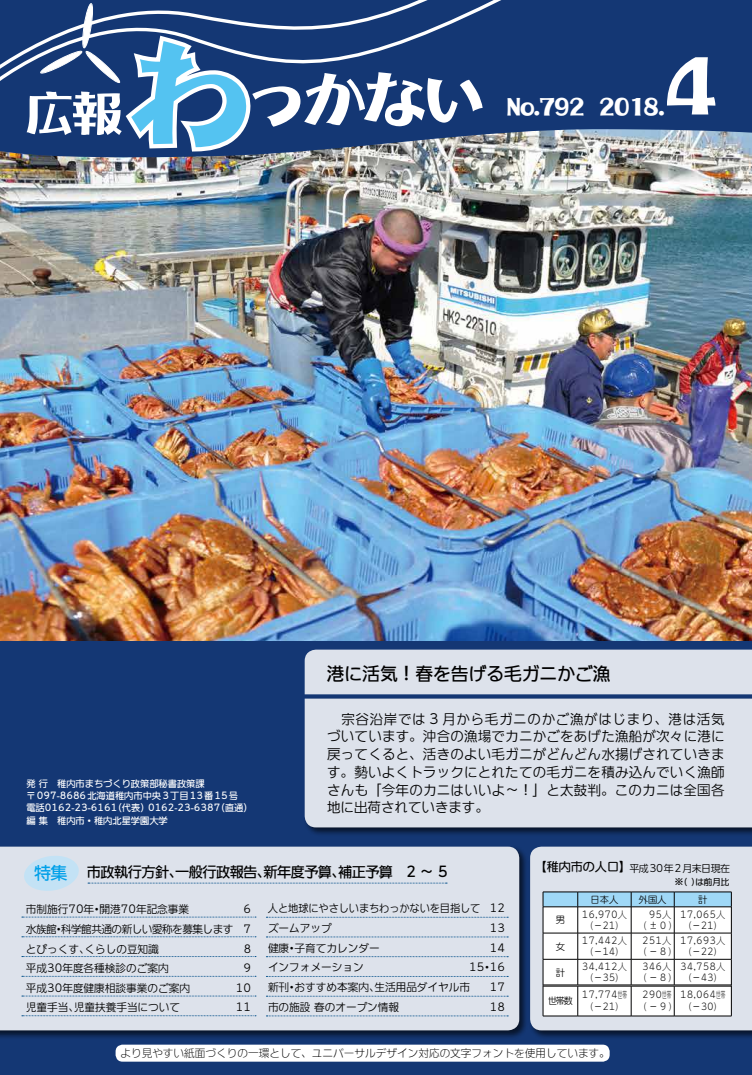
<style>
.page{position:relative;width:752px;height:1075px;background:#fff}
.page>*{position:absolute;margin:0;border:0;box-sizing:border-box;transform-origin:0 0}
.t1{font:85px "DF Houroukanban Std W12";color:#fff}
.t2{font:70.9px "DF Houroukanban Std W12";color:#fff}
.t3{font:55.3px "DF Houroukanban Std W12";color:#fff}
.t4{font:26.2px "DF Houroukanban Std W12";letter-spacing:-.05em;color:#fff}
.t5{font:17.7px "DFUD Gothic Std W6";color:#000}
.t6{font:17px "DFUD Gothic Std W6";color:#00a0e9}
.t7{font:14.2px "DFUD Gothic Std W6";letter-spacing:-.04em;color:#000}
.t8{font:13.5px/17.7px "DFUD Gothic Std W4";letter-spacing:.02em;color:#000;text-align:justify}
.t9{font:12px "DFUD Maru Gothic Std W6";color:#000}
.t10{font:10.6px "DFUD Gothic Std W4";color:#000}
.t11{font:10.6px "DFUD Gothic Std W2";color:#000}
.t12{font:10.6px "DFUD Gothic Std W4";color:#000;scale:.96 1}
.t13{font:10.6px "DFUD Gothic Std W4";letter-spacing:-.05em;color:#000}
.t14{font:9.9px "DFUD Gothic Std W4";letter-spacing:-.05em;color:#000}
.t15{font:9.2px/11.3px "DFUD Maru Gothic Std W2";color:#000;text-align:center}
.t16{font:9.2px/13.5px "DFUD Gothic Std W6";color:#fff}
.t17{font:9.2px "DFUD Maru Gothic Std W4";color:#000}
.t18{font:8.5px "DFUD Maru Gothic Std W6";color:#000}
</style>
<div class="page">
<img style="left:0;top:158px;width:751px;height:484px">
<div style="left:0;top:642px;width:751px;height:432px;background:#143774"></div>
<div style="left:115px;top:1044px;width:494px;height:17px;background:#fff;border-radius:7px"></div>
<svg style="left:119px;top:1044px;width:485px;height:2px"></svg>
<svg style="left:0;top:0;width:751px;height:158px;fill:#143774"></svg>
<div style="left:303px;top:697px;width:448px;height:139px;background:#000;opacity:.75"></div>
<div style="left:304px;top:698px;width:447px;height:129px;background:#dde2eb"></div>
<div style="left:304px;top:649px;width:447px;height:45px;background:#dde2eb"></div>
<div style="left:528px;top:845px;width:223px;height:194px;background:#000;opacity:.75"></div>
<div style="left:530px;top:846px;width:221px;height:184px;background:#dde2eb"></div>
<svg style="left:0;top:0;width:532px;height:98px"></svg>
<hr style="left:542px;top:1015px;width:35px;height:1px;background:#000">
<hr style="left:577px;top:1015px;width:53px;height:1px;background:#000">
<hr style="left:630px;top:1015px;width:44px;height:1px;background:#000">
<hr style="left:674px;top:1015px;width:57px;height:1px;background:#000">
<svg style="left:542px;top:891px;width:189px;height:124px"></svg>
<hr style="left:577px;top:906px;width:53px;height:1px;background:#000">
<hr style="left:630px;top:906px;width:44px;height:1px;background:#000">
<hr style="left:674px;top:906px;width:57px;height:1px;background:#000">
<hr style="left:542px;top:932px;width:35px;height:1px;background:#000">
<hr style="left:577px;top:932px;width:53px;height:1px;background:#000">
<hr style="left:630px;top:932px;width:44px;height:1px;background:#000">
<hr style="left:674px;top:932px;width:57px;height:1px;background:#000">
<hr style="left:543px;top:984px;width:34px;height:1px;background:#000">
<hr style="left:543px;top:985px;width:34px;height:1px;background:#000">
<hr style="left:577px;top:984px;width:53px;height:1px;background:#000">
<hr style="left:577px;top:985px;width:53px;height:1px;background:#000">
<hr style="left:630px;top:984px;width:44px;height:1px;background:#000">
<hr style="left:630px;top:985px;width:44px;height:1px;background:#000">
<hr style="left:674px;top:984px;width:56px;height:1px;background:#000">
<hr style="left:674px;top:985px;width:56px;height:1px;background:#000">
<div style="left:0;top:845px;width:528px;height:194px;background:#000;opacity:.75"></div>
<div style="left:0;top:846px;width:519px;height:184px;background:#dde2eb"></div>
<svg style="left:88px;top:882px;width:359px;height:1px"></svg>
<svg style="left:23px;top:853px;width:57px;height:39px"></svg>
<svg style="left:22px;top:916px;width:234px;height:1px"></svg>
<svg style="left:22px;top:995px;width:234px;height:1px"></svg>
<svg style="left:22px;top:975px;width:234px;height:1px"></svg>
<svg style="left:22px;top:956px;width:234px;height:1px"></svg>
<svg style="left:22px;top:936px;width:234px;height:1px"></svg>
<svg style="left:22px;top:1015px;width:234px;height:1px"></svg>
<svg style="left:266px;top:916px;width:242px;height:1px"></svg>
<svg style="left:266px;top:995px;width:242px;height:1px"></svg>
<svg style="left:266px;top:975px;width:242px;height:1px"></svg>
<svg style="left:266px;top:956px;width:242px;height:1px"></svg>
<svg style="left:266px;top:936px;width:242px;height:1px"></svg>
<svg style="left:266px;top:1015px;width:242px;height:1px"></svg>
<svg style="left:40px;top:2px;width:214px;height:154px"></svg>
<h3 class="t3" style="left:23px;top:67px;width:103px">広報</h3>
<h2 class="t2" style="left:241px;top:40px;width:248px">っかない</h2>
<h3 class="t4" style="left:506px;top:84px;width:80px">No.792</h3>
<h1 class="t1" style="left:665px;top:13px;width:53px">4</h1>
<h3 class="t4" style="left:598px;top:84px;width:67px">2018.</h3>
<h3 class="t5" style="left:326px;top:659px;width:285px">港に活気！春を告げる毛ガニかご漁</h3>
<p class="t16" style="left:26px;top:775px;width:180px">発行　稚内市まちづくり政策部秘書政策課</p>
<p class="t16" style="left:26px;top:787px;width:213px">〒097-8686北海道稚内市中央3丁目13番15号</p>
<p class="t16" style="left:216px;top:799px;width:38px">（直通(</p>
<p class="t16" style="left:113px;top:799px;width:38px">（代表）</p>
<p class="t16" style="left:57px;top:799px;width:112px;text-indent:-31px">電話0162-23-6161<br>稚内市・稚内北星学園大学</p>
<p class="t16" style="left:148px;top:799px;width:74px">0162-23-6387</p>
<p class="t16" style="left:26px;top:813px;width:23px">編集</p>
<p class="t8" style="left:327px;top:708px;width:399px">　宗谷沿岸では 3 月から毛ガニのかご漁がはじまり、港は活気づいています。沖合の漁場でカニかごをあげた漁船が次々に港に戻ってくると、活きのよい毛ガニがどんどん水揚げされていきます。勢いよくトラックにとれたての毛ガニを積み込んでいく漁師さんも「今年のカニはいいよ～！」と太鼓判。このカニは全国各地に出荷されていきます。</p>
<h3 class="t6" style="left:34px;top:859px;width:35px">特集</h3>
<h3 class="t7" style="left:87px;top:860px;width:307px">市政執行方針一般行政報告新年度予算補正予算</h3>
<h3 class="t7" style="left:169px;top:860px;width:16px">、</h3>
<h3 class="t7" style="left:257px;top:860px;width:16px">、</h3>
<h3 class="t7" style="left:331px;top:860px;width:16px">、</h3>
<h3 class="t7" style="left:406px;top:860px;width:43px">2~5</h3>
<p class="t10" style="left:26px;top:901px;width:70px">市制施行70年</p>
<p class="t10" style="left:99px;top:901px;width:91px">開港70年記念事業</p>
<p class="t10" style="left:92px;top:901px;width:12px">・</p>
<p class="t10" style="left:243px;top:901px;width:9px">6</p>
<p class="t12" style="left:268px;top:899px;width:223px">人と地球にやさしいまちわっかないを目指して</p>
<p class="t10" style="left:489px;top:899px;width:17px">12</p>
<p class="t13" style="left:26px;top:920px;width:209px">水族館科学館共通の新しい愛称を募集します</p>
<p class="t10" style="left:54px;top:920px;width:12px">・</p>
<p class="t10" style="left:243px;top:920px;width:9px">7</p>
<p class="t10" style="left:268px;top:919px;width:65px">ズームアップ</p>
<p class="t10" style="left:489px;top:919px;width:17px">13</p>
<p class="t10" style="left:26px;top:940px;width:65px">とぴっくす、</p>
<p class="t10" style="left:84px;top:940px;width:76px">くらしの豆知識</p>
<p class="t10" style="left:243px;top:940px;width:9px">8</p>
<p class="t10" style="left:294px;top:939px;width:87px">子育てカレンダー</p>
<p class="t10" style="left:268px;top:939px;width:23px">健康</p>
<p class="t10" style="left:286px;top:939px;width:12px">・</p>
<p class="t10" style="left:489px;top:939px;width:17px">14</p>
<p class="t10" style="left:26px;top:959px;width:144px">平成30年度各種検診のご案内</p>
<p class="t10" style="left:243px;top:959px;width:9px">9</p>
<p class="t10" style="left:268px;top:959px;width:97px">インフォメーション</p>
<p class="t10" style="left:489px;top:959px;width:17px">16</p>
<p class="t10" style="left:469px;top:959px;width:17px">15</p>
<p class="t10" style="left:481px;top:959px;width:12px">・</p>
<p class="t10" style="left:26px;top:979px;width:165px">平成30年度健康相談事業のご案内</p>
<p class="t10" style="left:236px;top:979px;width:17px">10</p>
<p class="t10" style="left:374px;top:979px;width:97px">生活用品ダイヤル市</p>
<p class="t10" style="left:294px;top:979px;width:87px">おすすめ本案内、</p>
<p class="t10" style="left:268px;top:979px;width:23px">新刊</p>
<p class="t10" style="left:286px;top:979px;width:12px">・</p>
<p class="t10" style="left:489px;top:979px;width:17px">17</p>
<p class="t10" style="left:74px;top:999px;width:108px">児童扶養手当について</p>
<p class="t10" style="left:26px;top:999px;width:55px">児童手当、</p>
<p class="t10" style="left:236px;top:999px;width:17px">11</p>
<p class="t10" style="left:268px;top:999px;width:133px">市の施設春のオープン情報</p>
<p class="t10" style="left:489px;top:999px;width:17px">18</p>
<p class="t9" style="left:534px;top:857px;width:98px">【稚内市の人口【</p>
<p class="t14" style="left:629px;top:860px;width:102px">平成30年2月末日現在</p>
<p class="t18" style="left:674px;top:875px;width:56px">※ ( )は前月比</p>
<p class="t17" style="left:555px;top:912px;width:11px">男</p>
<p class="t17" style="left:555px;top:938px;width:11px">女</p>
<p class="t17" style="left:555px;top:965px;width:11px">計</p>
<p class="t17" style="left:547px;top:993px;width:26px">世帯数</p>
<p class="t17" style="left:638px;top:892px;width:29px">外国人</p>
<p class="t17" style="left:697px;top:892px;width:11px">計</p>
<p class="t17" style="left:590px;top:892px;width:29px">日本人</p>
<p class="t15" style="left:581px;top:907px;width:47px">16,970人</p>
<p class="t15" style="left:590px;top:919px;width:29px">)－21(</p>
<p class="t15" style="left:643px;top:907px;width:29px">95人)±0(</p>
<p class="t15" style="left:680px;top:907px;width:47px">17,065人)－21(</p>
<p class="t15" style="left:581px;top:934px;width:47px">17,442人</p>
<p class="t15" style="left:590px;top:945px;width:29px">)－14(</p>
<p class="t15" style="left:642px;top:934px;width:31px;text-align:left">251人)－8(</p>
<p class="t15" style="left:680px;top:934px;width:47px">17,693人)－22(</p>
<p class="t15" style="left:581px;top:960px;width:47px">34,412人</p>
<p class="t15" style="left:590px;top:971px;width:29px">)－35(</p>
<p class="t15" style="left:641px;top:960px;width:31px;text-align:left">346人)－8(</p>
<p class="t15" style="left:680px;top:960px;width:47px">34,758人)－43(</p>
<p class="t15" style="left:581px;top:988px;width:47px">17,774世帯</p>
<p class="t15" style="left:590px;top:999px;width:29px">)－21(</p>
<p class="t15" style="left:642px;top:988px;width:31px;text-align:left">290世帯)－9(</p>
<p class="t15" style="left:680px;top:988px;width:47px">18,064世帯)－30(</p>
<p class="t11" style="left:120px;top:1044px;width:490px">より見やすい紙面づくりの一環として、ユニバーサルデザイン対応の文字フォントを使用しています。</p>
</div>
